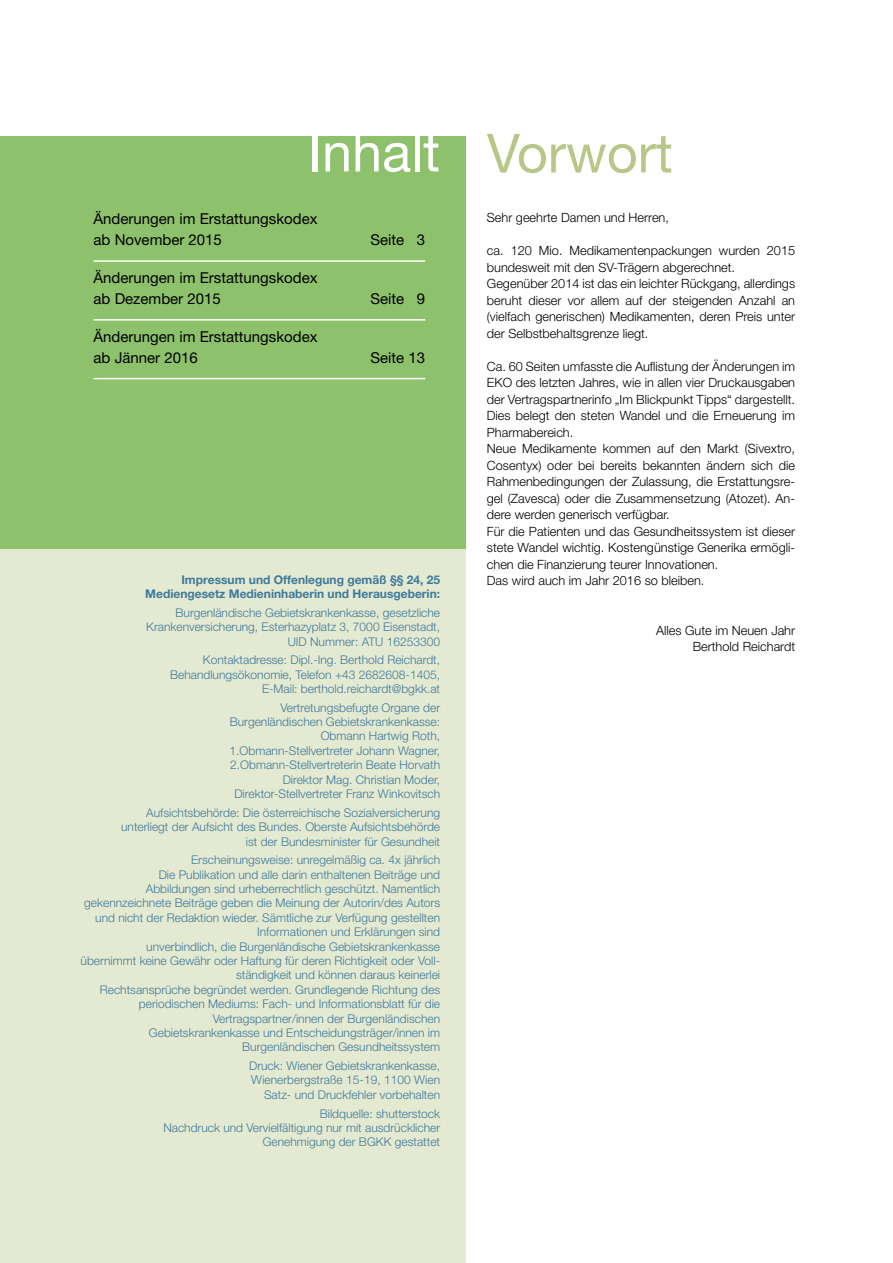
<style>
.page{position:relative;width:893px;height:1263px;background:#fff}
.page>*{position:absolute;margin:0;border:0;box-sizing:border-box;transform-origin:0 0}
.t1{font:54px "Helvetica Neue";color:#b8c788}
.t2{font:15px/21px "Helvetica Neue";color:#000}
.t3{font:300 12.75px/16.5px "Helvetica Neue LT Pro";color:#000}
.t4{font:300 12px/14.4px "Helvetica Neue LT Pro";color:#3f7a9c;text-align:right}
.t5{font:700 12px/14.4px "Helvetica Neue LT Pro";color:#3f7a9c;text-align:right}
.s1{color:#fff}
</style>
<div class="page">
<div style="left:0;top:136px;width:466px;height:812px;background:#8dc16b"></div>
<div style="left:0;top:550px;width:466px;height:713px;background:#e4e9d1"></div>
<hr style="left:94px;top:260px;width:331px;height:2px;background:#fff">
<hr style="left:94px;top:319px;width:331px;height:2px;background:#fff">
<hr style="left:94px;top:378px;width:331px;height:1px;background:#fff">
<h1 class="t1" style="left:308px;top:121px;width:366px"><span class="s1">Inhalt</span> Vorwort</h1>
<p class="t3" style="left:487px;top:209px;width:184px">Sehr geehrte Damen und Herren,</p>
<p class="t3" style="left:487px;top:242px;width:310px">ca. 120 Mio. Medikamentenpackungen wurden 2015 bundesweit mit den SV-Trägern abgerechnet.<br>Gegenüber 2014 ist das ein leichter Rückgang, allerdings beruht dieser vor allem auf der steigenden Anzahl an (vielfach generischen) Medikamenten, deren Preis unter der Selbstbehaltsgrenze liegt.</p>
<p class="t3" style="left:487px;top:357px;width:310px">Ca. 60 Seiten umfasste die Auflistung der Änderungen im EKO des letzten Jahres, wie in allen vier Druckausgaben der Vertragspartnerinfo „Im Blickpunkt Tipps“ dargestellt.<br>Dies belegt den steten Wandel und die Erneuerung im Pharmabereich.<br>Neue Medikamente kommen auf den Markt (Sivextro, Cosentyx) oder bei bereits bekannten ändern sich die Rahmenbedingungen der Zulassung, die Erstattungsre&shy;gel (Zavesca) oder die Zusammensetzung (Atozet). An&shy;dere werden generisch verfügbar.<br>Für die Patienten und das Gesundheitssystem ist dieser stete Wandel wichtig. Kostengünstige Generika ermögli&shy;chen die Finanzierung teurer Innovationen.<br>Das wird auch im Jahr 2016 so bleiben.</p>
<p class="t2" style="left:94px;top:208px;width:225px">Änderungen im Erstattungskodex ab November 2015</p>
<p class="t2" style="left:370px;top:229px;width:56px">Seite 3</p>
<p class="t2" style="left:94px;top:267px;width:225px">Änderungen im Erstattungskodex ab Dezember 2015</p>
<p class="t2" style="left:370px;top:288px;width:56px">Seite 9</p>
<p class="t2" style="left:94px;top:326px;width:225px">Änderungen im Erstattungskodex ab Jänner 2016</p>
<p class="t2" style="left:370px;top:347px;width:56px">Seite 13</p>
<p class="t5" style="left:145px;top:572px;width:296px">Impressum und Offenlegung gemäß §§ 24, 25<br>Mediengesetz Medieninhaberin und Herausgeberin:</p>
<p class="t4" style="left:146px;top:605px;width:295px">Burgenländische Gebietskrankenkasse, gesetzliche<br>Krankenversicherung, Esterhazyplatz 3, 7000 Eisenstadt,<br>UID Nummer: ATU 16253300</p>
<p class="t4" style="left:170px;top:652px;width:271px">Kontaktadresse: Dipl.-Ing. Berthold Reichardt,<br>Behandlungsökonomie, Telefon +43 2682608-1405,<br>E-Mail: berthold.reichardt@bgkk.at</p>
<p class="t4" style="left:230px;top:700px;width:212px">Vertretungsbefugte Organe der Burgenländischen Gebietskrankenkasse:<br>Obmann Hartwig Roth, 1.Obmann-Stellvertreter Johann Wagner, 2.Obmann-Stellvertreterin Beate Horvath Direktor Mag. Christian Moder, Direktor-Stellvertreter Franz Winkovitsch</p>
<p class="t4" style="left:121px;top:805px;width:320px">Aufsichtsbehörde: Die österreichische Sozialversicherung unterliegt der Aufsicht des Bundes. Oberste Aufsichtsbehörde ist der Bundesminister für Gesundheit</p>
<p class="t4" style="left:81px;top:852px;width:361px">Erscheinungsweise: unregelmäßig ca. 4x jährlich<br>Die Publikation und alle darin enthaltenen Beiträge und<br>Abbildungen sind urheberrechtlich geschützt. Namentlich gekennzeichnete Beiträge geben die Meinung der Autorin/des Autors und nicht der Redaktion wieder. Sämtliche zur Verfügung gestellten Informationen und Erklärungen sind<br>unverbindlich, die Burgenländische Gebietskrankenkasse<br>übernimmt keine Gewähr oder Haftung für deren Richtigkeit oder Voll&shy;ständigkeit und können daraus keinerlei<br>Rechtsansprüche begründet werden. Grundlegende Richtung des periodischen Mediums: Fach- und Informationsblatt für die Vertragspartner/innen der Burgenländischen<br>Gebietskrankenkasse und Entscheidungsträger/innen im Burgenländischen Gesundheitssystem</p>
<p class="t4" style="left:249px;top:1058px;width:192px">Druck: Wiener Gebietskrankenkasse,<br>Wienerbergstraße 15-19, 1100 Wien<br>Satz- und Druckfehler vorbehalten</p>
<p class="t4" style="left:163px;top:1106px;width:278px">Bildquelle: shutterstock<br>Nachdruck und Vervielfältigung nur mit ausdrücklicher<br>Genehmigung der BGKK gestattet</p>
<p class="t3" style="left:656px;top:621px;width:141px;text-align:right">Alles Gute im Neuen Jahr<br>Berthold Reichardt</p>
</div>
